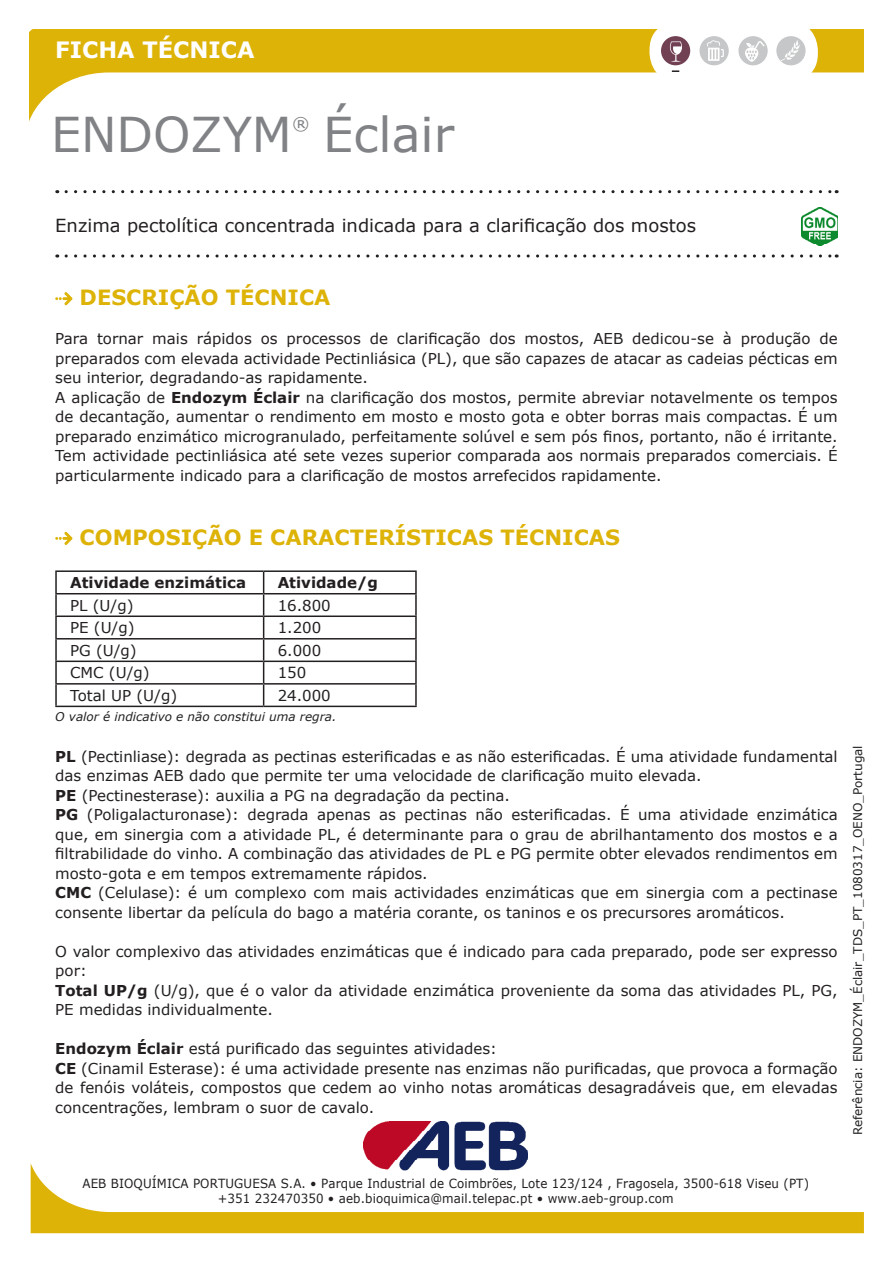
<style>
.page{position:relative;width:893px;height:1263px;background:#fff}
.page>*{position:absolute;margin:0;border:0;box-sizing:border-box;transform-origin:0 0}
.t1{font:48px "Verdana";color:#808285}
.t2{font:700 22.5px "Verdana";color:#fff}
.t3{font:700 21px "Verdana";color:#deb308}
.t4{font:18px "Verdana";color:#231f20}
.t5{font:17.55px "Verdana";color:#808285}
.t6{font:15px/19.5px "Verdana";color:#231f20;text-align:justify}
.t7{font:700 15px "Verdana";color:#231f20}
.t8{font:12.6px/15.1px "Verdana";letter-spacing:.01em;color:#231f20;text-align:center;scale:.94 1}
.t9{font:12px "Verdana";color:#231f20}
.t10{font:italic 12px "Verdana";color:#231f20}
.s1{font-weight:700}
</style>
<div class="page">
<svg style="left:66px;top:190px;width:771px;height:3px"></svg>
<svg style="left:66px;top:254px;width:771px;height:4px"></svg>
<img style="left:363px;top:1121px;width:165px;height:42px">
<svg style="left:31px;top:1163px;width:833px;height:70px"></svg>
<svg style="left:30px;top:30px;width:833px;height:89px"></svg>
<svg style="left:649px;top:21px;width:168px;height:61px"></svg>
<div style="left:651px;top:22px;width:167px;height:60px;background:#fff;border-radius:28px"></div>
<svg style="left:671px;top:70px;width:8px;height:2px"></svg>
<div style="left:776px;top:36px;width:30px;height:29px;background:#c6c7c8;border-radius:50%"></div>
<svg style="left:781px;top:40px;width:19px;height:21px"></svg>
<div style="left:738px;top:36px;width:30px;height:29px;background:#c6c7c8;border-radius:50%"></div>
<div style="left:661px;top:36px;width:29px;height:29px;background:#724053;border-radius:50%"></div>
<div style="left:699px;top:36px;width:30px;height:29px;background:#c6c7c8;border-radius:50%"></div>
<svg style="left:707px;top:40px;width:17px;height:21px"></svg>
<svg style="left:670px;top:41px;width:12px;height:21px"></svg>
<svg style="left:745px;top:41px;width:20px;height:21px"></svg>
<svg style="left:55px;top:292px;width:17px;height:13px"></svg>
<svg style="left:55px;top:532px;width:17px;height:13px"></svg>
<hr style="left:55px;top:570px;width:209px;height:2px;background:#231f20">
<hr style="left:55px;top:572px;width:2px;height:21px;background:#231f20">
<hr style="left:264px;top:570px;width:153px;height:2px;background:#231f20">
<hr style="left:415px;top:572px;width:2px;height:21px;background:#231f20">
<hr style="left:55px;top:593px;width:209px;height:1px;background:#231f20">
<hr style="left:55px;top:594px;width:2px;height:21px;background:#231f20">
<hr style="left:264px;top:593px;width:153px;height:1px;background:#231f20">
<hr style="left:415px;top:594px;width:2px;height:21px;background:#231f20">
<hr style="left:55px;top:615px;width:209px;height:2px;background:#231f20">
<hr style="left:55px;top:617px;width:2px;height:21px;background:#231f20">
<hr style="left:264px;top:615px;width:153px;height:2px;background:#231f20">
<hr style="left:415px;top:617px;width:2px;height:21px;background:#231f20">
<hr style="left:55px;top:638px;width:209px;height:1px;background:#231f20">
<hr style="left:55px;top:639px;width:2px;height:21px;background:#231f20">
<hr style="left:264px;top:638px;width:153px;height:1px;background:#231f20">
<hr style="left:415px;top:639px;width:2px;height:21px;background:#231f20">
<hr style="left:55px;top:660px;width:209px;height:2px;background:#231f20">
<hr style="left:55px;top:662px;width:2px;height:21px;background:#231f20">
<hr style="left:264px;top:660px;width:153px;height:2px;background:#231f20">
<hr style="left:415px;top:662px;width:2px;height:21px;background:#231f20">
<hr style="left:55px;top:683px;width:209px;height:2px;background:#231f20">
<hr style="left:55px;top:685px;width:2px;height:21px;background:#231f20">
<hr style="left:264px;top:683px;width:153px;height:2px;background:#231f20">
<svg style="left:263px;top:572px;width:1px;height:134px"></svg>
<hr style="left:415px;top:685px;width:2px;height:21px;background:#231f20">
<hr style="left:55px;top:706px;width:209px;height:1px;background:#231f20">
<hr style="left:264px;top:706px;width:153px;height:1px;background:#231f20">
<img style="left:802px;top:207px;width:36px;height:39px">
<h2 class="t2" style="left:55px;top:34px;width:201px">FICHA TÉCNICA</h2>
<p class="t1" style="left:51px;top:102px;width:242px">ENDOZYM</p>
<p class="t5" style="left:292px;top:112px;width:19px">®</p>
<p class="t1" style="left:323px;top:102px;width:132px">Éclair</p>
<p class="t4" style="left:55px;top:213px;width:642px">Enzima pectolítica concentrada indicada para a clarificação dos mostos</p>
<p class="t3" style="left:80px;top:283px;width:252px">DESCRIÇÃO TÉCNICA</p>
<p class="t6" style="left:55px;top:329px;width:784px">Para tornar mais rápidos os processos de clarificação dos mostos, AEB dedicou-se à produção de preparados com elevada actividade Pectinliásica (PL), que são capazes de atacar as cadeias pécticas em seu interior, degradando-as rapidamente.</p>
<p class="t6" style="left:55px;top:387px;width:784px">A aplicação de <span class="s1">Endozym Éclair</span> na clarificação dos mostos, permite abreviar notavelmente os tempos de decantação, aumentar o rendimento em mosto e mosto gota e obter borras mais compactas. É um preparado enzimático microgranulado, perfeitamente solúvel e sem pós finos, portanto, não é irritante.<br>Tem actividade pectinliásica até sete vezes superior comparada aos normais preparados comerciais. É particularmente indicado para a clarificação de mostos arrefecidos rapidamente.</p>
<p class="t3" style="left:80px;top:522px;width:542px">COMPOSIÇÃO E CARACTERÍSTICAS TÉCNICAS</p>
<p class="t7" style="left:70px;top:572px;width:177px">Atividade enzimática</p>
<p class="t7" style="left:278px;top:572px;width:102px">Atividade/g</p>
<p class="t6" style="left:70px;top:595px;width:65px">PL (U/g)</p>
<p class="t6" style="left:278px;top:595px;width:55px">16.800</p>
<p class="t6" style="left:70px;top:618px;width:66px">PE (U/g)</p>
<p class="t6" style="left:278px;top:618px;width:45px">1.200</p>
<p class="t6" style="left:70px;top:640px;width:68px">PG (U/g)</p>
<p class="t6" style="left:278px;top:640px;width:45px">6.000</p>
<p class="t6" style="left:70px;top:663px;width:81px">CMC (U/g)</p>
<p class="t6" style="left:278px;top:663px;width:30px">150</p>
<p class="t6" style="left:70px;top:685px;width:109px">Total UP (U/g)</p>
<p class="t6" style="left:278px;top:685px;width:55px">24.000</p>
<p class="t10" style="left:55px;top:708px;width:283px">O valor é indicativo e não constitui uma regra.</p>
<p class="t6" style="left:55px;top:746px;width:784px"><span class="s1">PL</span> (Pectinliase): degrada as pectinas esterificadas e as não esterificadas. É uma atividade fundamental das enzimas AEB dado que permite ter uma velocidade de clarificação muito elevada.</p>
<p class="t6" style="left:55px;top:785px;width:456px"><span class="s1">PE</span> (Pectinesterase): auxilia a PG na degradação da pectina.</p>
<p class="t6" style="left:55px;top:805px;width:784px"><span class="s1">PG</span> (Poligalacturonase): degrada apenas as pectinas não esterificadas. É uma atividade enzimática que, em sinergia com a atividade PL, é determinante para o grau de abrilhantamento dos mostos e a filtrabilidade do vinho. A combinação das atividades de PL e PG permite obter elevados rendimentos em mosto-gota e em tempos extremamente rápidos.</p>
<p class="t6" style="left:55px;top:883px;width:784px"><span class="s1">CMC</span> (Celulase): é um complexo com mais actividades enzimáticas que em sinergia com a pectinase consente libertar da película do bago a matéria corante, os taninos e os precursores aromáticos.</p>
<p class="t6" style="left:55px;top:941px;width:784px">O valor complexivo das atividades enzimáticas que é indicado para cada preparado, pode ser expresso por:</p>
<p class="t6" style="left:55px;top:980px;width:784px"><span class="s1">Total UP/g</span> (U/g), que é o valor da atividade enzimática proveniente da soma das atividades PL, PG,<br>PE medidas individualmente.</p>
<p class="t6" style="left:55px;top:1039px;width:443px"><span class="s1">Endozym Éclair</span> está purificado das seguintes atividades:</p>
<p class="t6" style="left:55px;top:1058px;width:784px"><span class="s1">CE</span> (Cinamil Esterase): é uma actividade presente nas enzimas não purificadas, que provoca a formação de fenóis voláteis, compostos que cedem ao vinho notas aromáticas desagradáveis que, em elevadas concentrações, lembram o suor de cavalo.</p>
<p class="t9" style="left:849px;top:1135px;width:391px;rotate:-90deg">Referência: ENDOZYM_Éclair_TDS_PT_1080317_OENO_Portugal</p>
<p class="t8" style="left:82px;top:1175px;width:774px">AEB BIOQUÍMICA PORTUGUESA S.A. • Parque Industrial de Coimbrões, Lote 123/124 , Fragosela, 3500-618 Viseu (PT) +351 232470350 • aeb.bioquimica@mail.telepac.pt • www.aeb-group.com</p>
</div>
